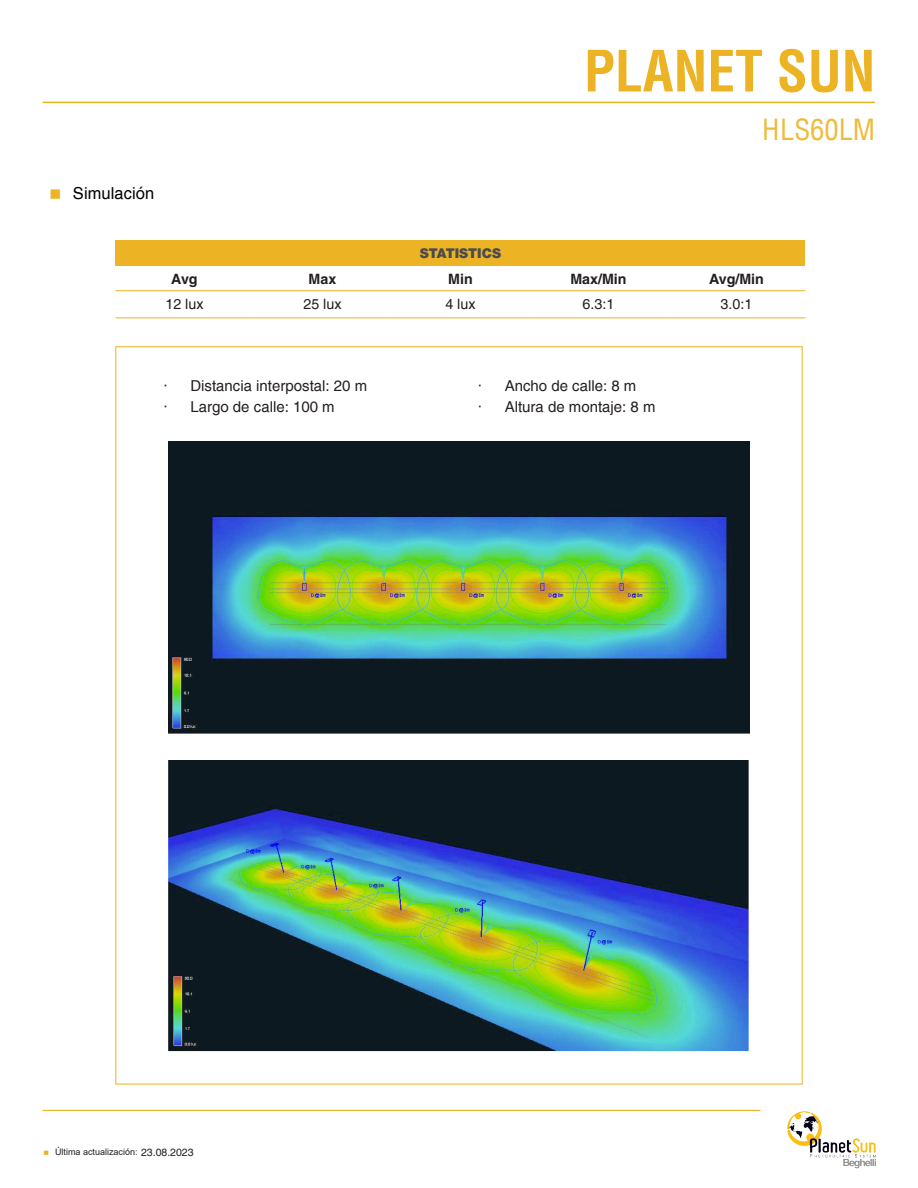
<style>
.page{position:relative;width:918px;height:1188px;background:#fff}
.page>*{position:absolute;margin:0;border:0;box-sizing:border-box;transform-origin:0 0}
.t1{font:700 condensed 55.5px "Helvetica LT";color:#ecb424}
.t2{font:condensed 28.5px "Helvetica";color:#ecb424}
.Descripcion_sin_bull{font:16.5px "Helvetica";letter-spacing:.005em;color:#000}
.t3{font:15px "Helvetica";color:#241f21}
.Contenido_tabla_NEGR{font:14.25px "Helvetica";color:#231f20}
.Contenido_tabla_NEGR-2{font:700 14.25px "Helvetica LT Std";color:#231f20}
.Encabezado_tablas__g{font:900 13.5px "Helvetica Neue LT Pro";color:#4b4c4d}
.t4{font:9px "Arial";color:#231f20}
.s1{font-family:"Helvetica";font-size:10.5px;color:#241f21}
</style>
<div class="page">
<hr style="left:43px;top:102px;width:832px;height:1px;background:#ecb424">
<hr style="left:43px;top:1110px;width:718px;height:1px;background:#ecb424">
<img style="left:787px;top:1111px;width:88px;height:58px">
<div style="left:115px;top:240px;width:690px;height:26px;background:#ecb424"></div>
<hr style="left:115px;top:290px;width:138px;height:1px;background:#ecb424">
<hr style="left:253px;top:290px;width:138px;height:1px;background:#ecb424">
<hr style="left:391px;top:290px;width:138px;height:1px;background:#ecb424">
<hr style="left:529px;top:290px;width:138px;height:1px;background:#ecb424">
<hr style="left:667px;top:290px;width:138px;height:1px;background:#ecb424">
<hr style="left:115px;top:318px;width:138px;height:1px;background:#ecb424">
<hr style="left:253px;top:318px;width:138px;height:1px;background:#ecb424">
<hr style="left:391px;top:318px;width:138px;height:1px;background:#ecb424">
<hr style="left:529px;top:318px;width:138px;height:1px;background:#ecb424">
<hr style="left:667px;top:318px;width:138px;height:1px;background:#ecb424">
<img style="left:169px;top:442px;width:580px;height:291px">
<img style="left:169px;top:761px;width:580px;height:291px">
<p class="Descripcion_sin_bull" style="left:73px;top:184px;width:83px">Simulación</p>
<h1 class="t1" style="left:584px;top:36px;width:293px">PLANET SUN</h1>
<h2 class="t2" style="left:763px;top:111px;width:114px">HLS60LM</h2>
<p class="Encabezado_tablas__g" style="left:420px;top:245px;width:83px">STATISTICS</p>
<p class="Contenido_tabla_NEGR-2" style="left:171px;top:270px;width:28px">Avg</p>
<p class="Contenido_tabla_NEGR-2" style="left:309px;top:270px;width:29px">Max</p>
<p class="Contenido_tabla_NEGR-2" style="left:448px;top:270px;width:26px">Min</p>
<p class="Contenido_tabla_NEGR-2" style="left:570px;top:270px;width:58px">Max/Min</p>
<p class="Contenido_tabla_NEGR-2" style="left:709px;top:270px;width:56px">Avg/Min</p>
<p class="Contenido_tabla_NEGR" style="left:165px;top:296px;width:40px">12 lux</p>
<p class="Contenido_tabla_NEGR" style="left:303px;top:296px;width:40px">25 lux</p>
<p class="Contenido_tabla_NEGR" style="left:445px;top:296px;width:32px">4 lux</p>
<p class="Contenido_tabla_NEGR" style="left:583px;top:296px;width:33px">6.3:1</p>
<p class="Contenido_tabla_NEGR" style="left:721px;top:296px;width:33px">3.0:1</p>
<p class="t3" style="left:163px;top:377px;width:205px">· Distancia interpostal: 20 m</p>
<p class="t3" style="left:163px;top:398px;width:173px">· Largo de calle: 100 m</p>
<p class="t3" style="left:478px;top:377px;width:160px">· Ancho de calle: 8 m</p>
<p class="t3" style="left:478px;top:398px;width:179px">· Altura de montaje: 8 m</p>
<p class="t4" style="left:55px;top:1145px;width:140px">Última actualización: <span class="s1">23.08.2023</span></p>
</div>
